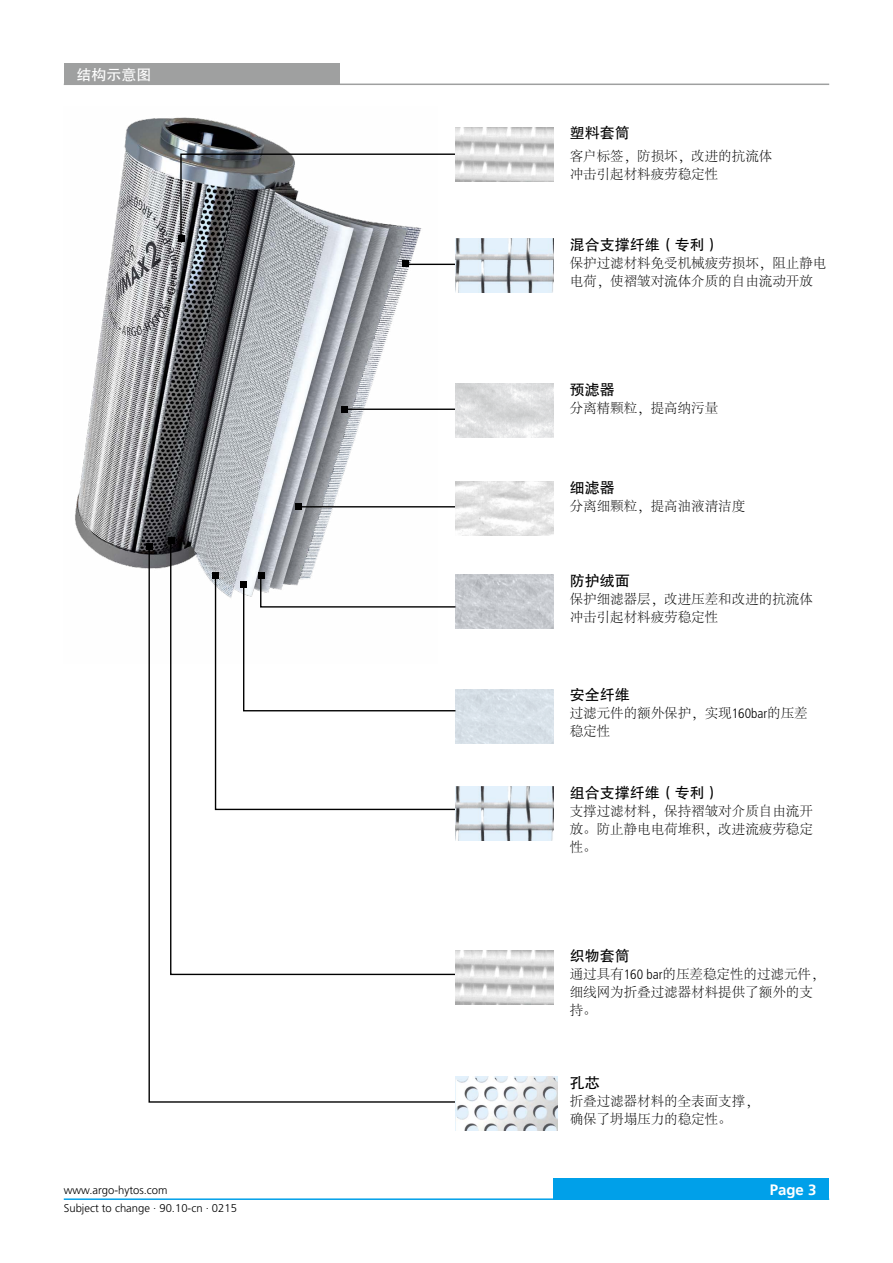
<style>
.page{position:relative;width:893px;height:1263px;background:#fff}
.page>*{position:absolute;margin:0;border:0;box-sizing:border-box;transform-origin:0 0}
.t1{font:15px "FZHTJW GB1 0";color:#000}
.t2{font:700 15px "Frutiger LT";color:#fff}
.t3{font:15px "FZHTJW GB1 0";color:#fff}
.t4{font:300 13.5px/18px "Adobe Song Std";color:#000}
.t5{font:300 11.25px "Frutiger LT";color:#000}
.s1{font-family:"Frutiger LT";font-stretch:condensed}
</style>
<div class="page">
<div style="left:553px;top:1179px;width:276px;height:21px;background:#00a0e9"></div>
<hr style="left:64px;top:1198px;width:765px;height:2px;background:#00a0e9">
<div style="left:64px;top:64px;width:276px;height:21px;background:#9fa0a0"></div>
<hr style="left:64px;top:84px;width:765px;height:1px;background:#9fa0a0">
<img style="left:75px;top:117px;width:362px;height:452px">
<svg style="left:180px;top:153px;width:276px;height:88px"></svg>
<svg style="left:148px;top:547px;width:309px;height:556px"></svg>
<img style="left:456px;top:128px;width:97px;height:54px">
<hr style="left:405px;top:264px;width:50px;height:1px;background:#000">
<img style="left:455px;top:238px;width:99px;height:54px">
<hr style="left:343px;top:409px;width:112px;height:1px;background:#000">
<img style="left:455px;top:383px;width:99px;height:54px">
<hr style="left:297px;top:506px;width:158px;height:1px;background:#000">
<img style="left:456px;top:481px;width:97px;height:54px">
<img style="left:457px;top:574px;width:97px;height:54px">
<svg style="left:169px;top:539px;width:288px;height:437px"></svg>
<img style="left:457px;top:690px;width:97px;height:54px">
<svg style="left:214px;top:572px;width:243px;height:239px"></svg>
<img style="left:455px;top:786px;width:98px;height:54px">
<img style="left:455px;top:950px;width:98px;height:54px">
<img style="left:455px;top:1077px;width:102px;height:54px">
<div style="left:146px;top:543px;width:6px;height:7px;background:#000"></div>
<svg style="left:168px;top:537px;width:6px;height:6px"></svg>
<svg style="left:213px;top:572px;width:6px;height:6px"></svg>
<svg style="left:241px;top:573px;width:216px;height:139px"></svg>
<div style="left:258px;top:572px;width:7px;height:7px;background:#000"></div>
<div style="left:295px;top:503px;width:6px;height:7px;background:#000"></div>
<svg style="left:341px;top:406px;width:6px;height:6px"></svg>
<svg style="left:402px;top:261px;width:6px;height:6px"></svg>
<div style="left:178px;top:235px;width:6px;height:7px;background:#000"></div>
<p class="t3" style="left:77px;top:66px;width:77px">结构示意图</p>
<p class="t1" style="left:570px;top:125px;width:61px">塑料套筒</p>
<p class="t4" style="left:570px;top:147px;width:204px">客户标签，防损坏，改进的抗流体冲击引起材料疲劳稳定性</p>
<p class="t1" style="left:570px;top:236px;width:151px">混合支撑纤维（专利）</p>
<p class="t4" style="left:570px;top:255px;width:258px">保护过滤材料免受机械疲劳损坏，阻止静电电荷，使褶皱对流体介质的自由流动开放</p>
<p class="t1" style="left:570px;top:382px;width:46px">预滤器</p>
<p class="t4" style="left:570px;top:400px;width:150px">分离精颗粒，提高纳污量</p>
<p class="t1" style="left:570px;top:480px;width:46px">细滤器</p>
<p class="t4" style="left:570px;top:498px;width:177px">分离细颗粒，提高油液清洁度</p>
<p class="t1" style="left:570px;top:573px;width:61px">防护绒面</p>
<p class="t4" style="left:570px;top:591px;width:245px">保护细滤器层，改进压差和改进的抗流体冲击引起材料疲劳稳定性</p>
<p class="t1" style="left:570px;top:687px;width:61px">安全纤维</p>
<p class="t4" style="left:570px;top:705px;width:239px">过滤元件的额外保护，实现<span class="s1">160bar</span>的压差稳定性</p>
<p class="t1" style="left:570px;top:785px;width:151px">组合支撑纤维（专利）</p>
<p class="t4" style="left:570px;top:803px;width:245px;text-align:justify">支撑过滤材料，保持褶皱对介质自由流开放。防止静电电荷堆积，改进流疲劳稳定性。</p>
<p class="t1" style="left:570px;top:947px;width:61px">织物套筒</p>
<p class="t4" style="left:570px;top:965px;width:256px">通过具有<span class="s1">160 bar</span>的压差稳定性的过滤元件，细线网为折叠过滤器材料提供了额外的支持。</p>
<p class="t1" style="left:570px;top:1074px;width:31px">孔芯</p>
<p class="t4" style="left:570px;top:1092px;width:190px">折叠过滤器材料的全表面支撑，确保了坍塌压力的稳定性。</p>
<p class="t5" style="left:64px;top:1184px;width:105px">www.argo-hytos.com</p>
<p class="t2" style="left:770px;top:1181px;width:48px">Page 3</p>
<p class="t5" style="left:64px;top:1202px;width:175px">Subject to change · 90.10-cn · 0215</p>
</div>
